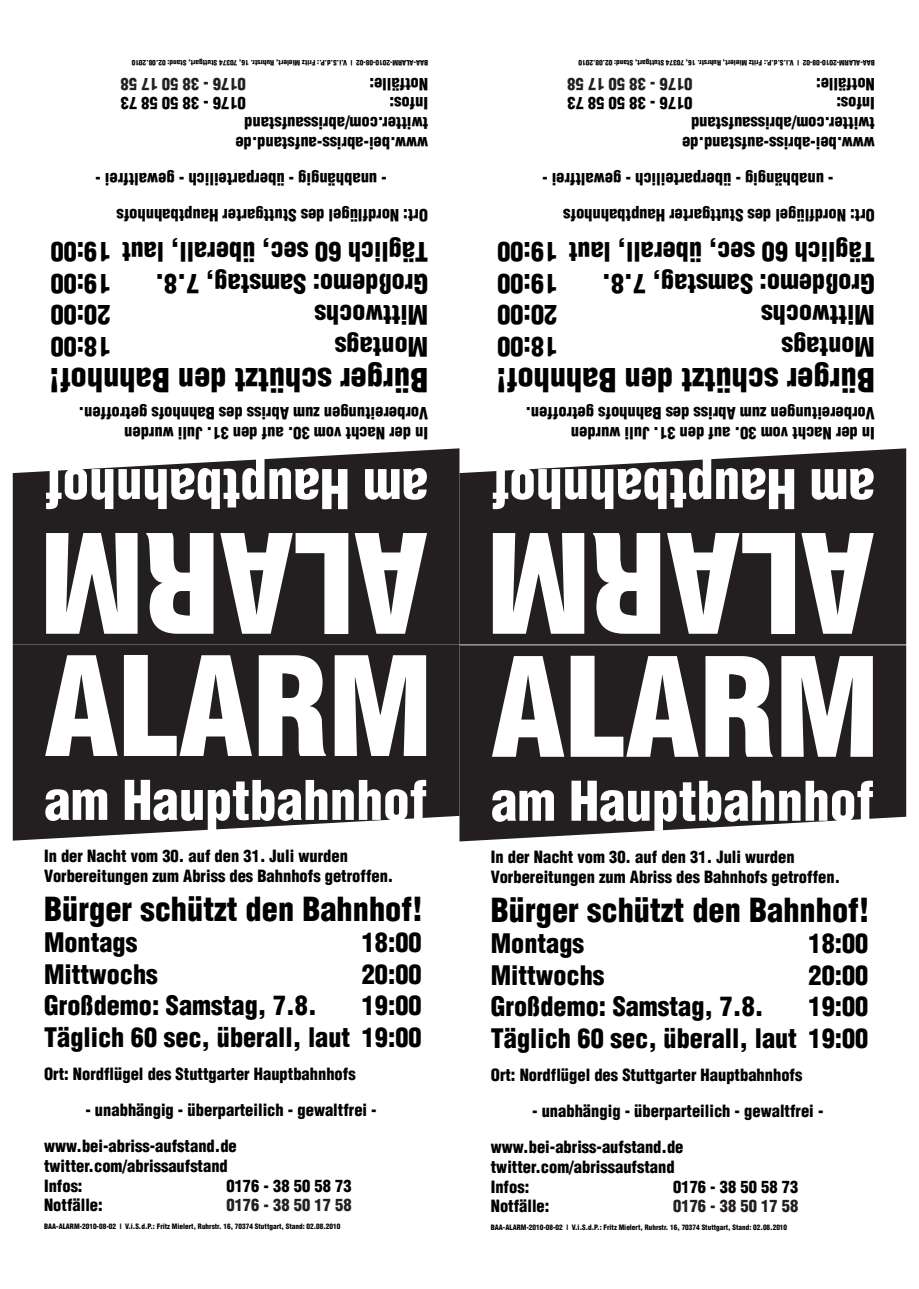
<style>
.page{position:relative;width:919px;height:1289px;background:#fff}
.page>*{position:absolute;margin:0;border:0;box-sizing:border-box;transform-origin:0 0}
.t1{font:134.25px "Switzerland Cond Black Plain";color:#fff}
.t2{font:53.25px "Switzerland Cond Black Plain";color:#fff}
.t3{font:32.4px "Switzerland Cond Black Plain";color:#000001}
.t4{font:26.25px/31.5px "Switzerland Cond Black Plain";color:#000001;text-align:right}
.t5{font:16.5px/19.8px "Switzerland Cond Black Plain";color:#000001}
.t6{font:16.5px "Switzerland Cond Black Plain";color:#231f20}
.t7{font:7.2px "Switzerland Cond Black Plain";color:#000001}
</style>
<div class="page">
<div style="left:13px;top:644px;width:446px;height:196px;background:#231f20"></div>
<svg style="left:459px;top:645px;width:447px;height:196px;fill:#231f20"></svg>
<svg style="left:459px;top:448px;width:447px;height:196px;fill:#231f20"></svg>
<div style="left:13px;top:448px;width:446px;height:196px;background:#231f20"></div>
<p class="t7" style="left:428px;top:67px;width:298px;rotate:-180deg">BAA-ALARM-2010-08-02 | V.i.S.d.P.: Fritz Mielert, Ruhrstr. 16, 70374 Stuttgart, Stand: 02.08.2010</p>
<p class="t7" style="left:874px;top:67px;width:298px;rotate:-180deg">BAA-ALARM-2010-08-02 | V.i.S.d.P.: Fritz Mielert, Ruhrstr. 16, 70374 Stuttgart, Stand: 02.08.2010</p>
<p class="t6" style="left:246px;top:94px;width:127px;rotate:-180deg">0176 - 38 50 17 58</p>
<p class="t5" style="left:428px;top:94px;width:60px;rotate:-180deg">Notfälle:</p>
<p class="t6" style="left:692px;top:94px;width:127px;rotate:-180deg">0176 - 38 50 17 58</p>
<p class="t5" style="left:874px;top:94px;width:60px;rotate:-180deg">Notfälle:</p>
<p class="t5" style="left:246px;top:133px;width:127px;text-indent:-182px;rotate:-180deg">twitter.com/abrissaufstand<br>0176 - 38 50 58 73</p>
<p class="t5" style="left:428px;top:113px;width:40px;rotate:-180deg">Infos:</p>
<p class="t5" style="left:692px;top:133px;width:127px;text-indent:-182px;rotate:-180deg">twitter.com/abrissaufstand<br>0176 - 38 50 58 73</p>
<p class="t5" style="left:874px;top:113px;width:40px;rotate:-180deg">Infos:</p>
<p class="t5" style="left:428px;top:197px;width:334px;line-height:36px;text-indent:41px;rotate:-180deg">- unabhängig - überparteilich - gewaltfrei - www.bei-abriss-aufstand.de</p>
<p class="t5" style="left:874px;top:197px;width:334px;line-height:36px;text-indent:41px;rotate:-180deg">- unabhängig - überparteilich - gewaltfrei - www.bei-abriss-aufstand.de</p>
<p class="t5" style="left:428px;top:225px;width:313px;rotate:-180deg">Ort: Nordflügel des Stuttgarter Hauptbahnhofs</p>
<p class="t5" style="left:874px;top:225px;width:313px;rotate:-180deg">Ort: Nordflügel des Stuttgarter Hauptbahnhofs</p>
<h3 class="t4" style="left:428px;top:299px;width:379px;rotate:-180deg">19:00<br>Täglich 60 sec, überall, laut 19:00</h3>
<h3 class="t4" style="left:428px;top:299px;width:274px;rotate:-180deg">Großdemo: Samstag, 7.8.</h3>
<h3 class="t4" style="left:874px;top:299px;width:379px;rotate:-180deg">19:00<br>Täglich 60 sec, überall, laut 19:00</h3>
<h3 class="t4" style="left:874px;top:299px;width:274px;rotate:-180deg">Großdemo: Samstag, 7.8.</h3>
<h3 class="t4" style="left:110px;top:331px;width:61px;rotate:-180deg">20:00</h3>
<h3 class="t4" style="left:110px;top:362px;width:61px;rotate:-180deg">18:00</h3>
<h3 class="t4" style="left:428px;top:362px;width:115px;text-align:left;rotate:-180deg">Montags<br>Mittwochs</h3>
<h3 class="t4" style="left:557px;top:331px;width:61px;rotate:-180deg">20:00</h3>
<h3 class="t4" style="left:557px;top:362px;width:61px;rotate:-180deg">18:00</h3>
<h3 class="t4" style="left:874px;top:362px;width:115px;text-align:left;rotate:-180deg">Montags<br>Mittwochs</h3>
<h3 class="t3" style="left:428px;top:400px;width:380px;rotate:-180deg">Bürger schützt den Bahnhof!</h3>
<h3 class="t3" style="left:874px;top:400px;width:380px;rotate:-180deg">Bürger schützt den Bahnhof!</h3>
<p class="t5" style="left:428px;top:443px;width:351px;rotate:-180deg">In der Nacht vom 30. auf den 31. Juli wurden<br>Vorbereitungen zum Abriss des Bahnhofs getroffen.</p>
<p class="t5" style="left:874px;top:443px;width:351px;rotate:-180deg">In der Nacht vom 30. auf den 31. Juli wurden<br>Vorbereitungen zum Abriss des Bahnhofs getroffen.</p>
<h2 class="t2" style="left:428px;top:522px;width:385px;rotate:-180deg">am Hauptbahnhof</h2>
<h2 class="t2" style="left:874px;top:522px;width:385px;rotate:-180deg">am Hauptbahnhof</h2>
<h1 class="t1" style="left:874px;top:666px;width:836px;rotate:-180deg">ALARM ALARM</h1>
<h1 class="t1" style="left:44px;top:623px;width:836px">ALARM ALARM</h1>
<h2 class="t2" style="left:44px;top:767px;width:385px">am Hauptbahnhof</h2>
<p class="t5" style="left:44px;top:846px;width:351px">In der Nacht vom 30. auf den 31. Juli wurden<br>Vorbereitungen zum Abriss des Bahnhofs getroffen.</p>
<h3 class="t3" style="left:44px;top:888px;width:380px">Bürger schützt den Bahnhof!</h3>
<h3 class="t4" style="left:44px;top:926px;width:95px">Montags</h3>
<h3 class="t4" style="left:362px;top:926px;width:61px">18:00</h3>
<h3 class="t4" style="left:44px;top:958px;width:115px">Mittwochs</h3>
<h3 class="t4" style="left:362px;top:958px;width:61px">20:00</h3>
<h3 class="t4" style="left:44px;top:989px;width:274px">Großdemo: Samstag, 7.8.</h3>
<h2 class="t2" style="left:491px;top:768px;width:385px">am Hauptbahnhof</h2>
<p class="t5" style="left:491px;top:846px;width:351px">In der Nacht vom 30. auf den 31. Juli wurden<br>Vorbereitungen zum Abriss des Bahnhofs getroffen.</p>
<h3 class="t3" style="left:491px;top:889px;width:380px">Bürger schützt den Bahnhof!</h3>
<h3 class="t4" style="left:491px;top:927px;width:95px">Montags</h3>
<h3 class="t4" style="left:808px;top:927px;width:61px">18:00</h3>
<h3 class="t4" style="left:491px;top:959px;width:115px">Mittwochs</h3>
<h3 class="t4" style="left:808px;top:959px;width:61px">20:00</h3>
<h3 class="t4" style="left:491px;top:990px;width:274px">Großdemo: Samstag, 7.8.</h3>
<h3 class="t4" style="left:44px;top:989px;width:379px">19:00<br>Täglich 60 sec, überall, laut 19:00</h3>
<p class="t5" style="left:44px;top:1063px;width:313px">Ort: Nordflügel des Stuttgarter Hauptbahnhofs</p>
<p class="t5" style="left:44px;top:1091px;width:334px;line-height:36px;text-indent:41px">- unabhängig - überparteilich - gewaltfrei - www.bei-abriss-aufstand.de</p>
<p class="t5" style="left:44px;top:1155px;width:185px">twitter.com/abrissaufstand<br>Infos:</p>
<h3 class="t4" style="left:491px;top:990px;width:379px">19:00<br>Täglich 60 sec, überall, laut 19:00</h3>
<p class="t5" style="left:491px;top:1064px;width:313px">Ort: Nordflügel des Stuttgarter Hauptbahnhofs</p>
<p class="t5" style="left:491px;top:1092px;width:334px;line-height:36px;text-indent:41px">- unabhängig - überparteilich - gewaltfrei - www.bei-abriss-aufstand.de</p>
<p class="t5" style="left:491px;top:1156px;width:185px">twitter.com/abrissaufstand<br>Infos:</p>
<p class="t5" style="left:226px;top:1175px;width:127px">0176 - 38 50 58 73</p>
<p class="t5" style="left:673px;top:1176px;width:127px">0176 - 38 50 58 73</p>
<p class="t5" style="left:44px;top:1195px;width:60px">Notfälle:</p>
<p class="t6" style="left:226px;top:1195px;width:127px">0176 - 38 50 17 58</p>
<p class="t7" style="left:44px;top:1221px;width:298px">BAA-ALARM-2010-08-02 | V.i.S.d.P.: Fritz Mielert, Ruhrstr. 16, 70374 Stuttgart, Stand: 02.08.2010</p>
<p class="t5" style="left:491px;top:1196px;width:60px">Notfälle:</p>
<p class="t6" style="left:673px;top:1195px;width:127px">0176 - 38 50 17 58</p>
<p class="t7" style="left:491px;top:1222px;width:298px">BAA-ALARM-2010-08-02 | V.i.S.d.P.: Fritz Mielert, Ruhrstr. 16, 70374 Stuttgart, Stand: 02.08.2010</p>
</div>
